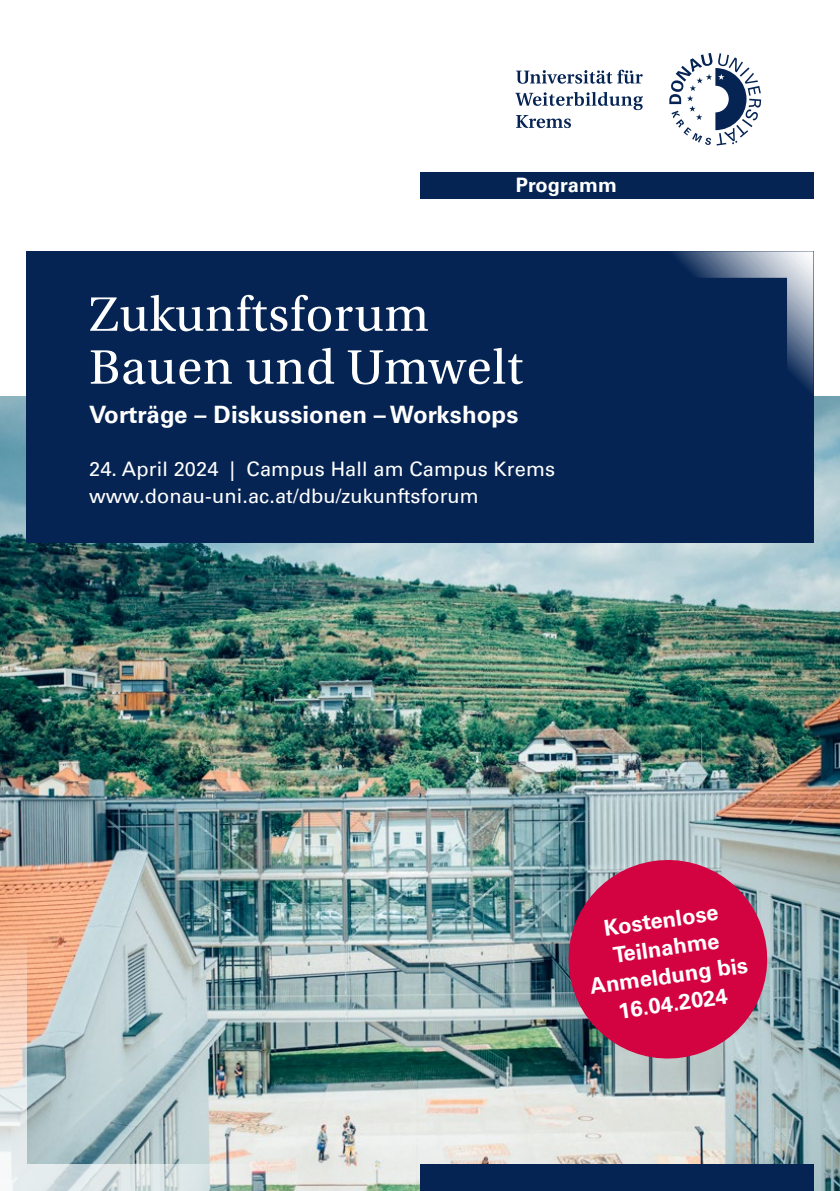
<style>
.page{position:relative;width:840px;height:1191px;background:#fff}
.page>*{position:absolute;margin:0;border:0;box-sizing:border-box;transform-origin:0 0}
.Cover_Headline_weiß{font:51px/53px "Utopia Std";letter-spacing:.02em;color:#fff}
.Cover_Subline{font:700 24px "Univers LT Pro 65";letter-spacing:.005em;color:#fff}
.Text_im_Störer_groß{font:700 22px/28px "Univers LT Pro 65";color:#fff}
.Cover_Info{font:20px/26.4px "Univers LT Pro 55 Roman";letter-spacing:.005em;color:#fff}
.Cover_Balken{font:700 20px "Univers LT Pro 65";letter-spacing:.005em;color:#fff}
</style>
<div class="page">
<img style="left:0;top:397px;width:839px;height:794px">
<div style="left:27px;top:251px;width:786px;height:291px;background:#052453"></div>
<div style="left:420px;top:1164px;width:393px;height:27px;background:#052453"></div>
<svg style="left:669px;top:53px;width:91px;height:92px"></svg>
<svg style="left:516px;top:70px;width:126px;height:14px"></svg>
<svg style="left:515px;top:92px;width:127px;height:36px"></svg>
<svg style="left:0;top:866px;width:26px;height:298px;background:#eecab6"></svg>
<svg style="left:0;top:1164px;width:325px;height:27px;background:#d7dfdd"></svg>
<svg style="left:673px;top:251px;width:140px;height:141px"></svg>
<div style="left:420px;top:172px;width:393px;height:26px;background:#052453"></div>
<svg style="left:561px;top:853px;width:212px;height:212px;background:#bb3460"></svg>
<h1 class="Cover_Balken" style="left:515px;top:171px;width:102px">Programm</h1>
<h2 class="Cover_Headline_weiß" style="left:89px;top:289px;width:435px">Zukunftsforum<br>Bauen und Umwelt</h2>
<h3 class="Cover_Subline" style="left:89px;top:398px;width:430px">Vorträge – Diskussionen – Workshops</h3>
<p class="Cover_Info" style="left:89px;top:455px;width:467px">24. April 2024 | Campus Hall am Campus Krems www.donau-uni.ac.at/dbu/zukunftsforum</p>
<p class="Text_im_Störer_groß" style="left:601px;top:913px;width:117px;rotate:-8deg">Kostenlose<br>Teilnahme</p>
<p class="Text_im_Störer_groß" style="left:587px;top:971px;width:160px;text-align:center;rotate:-8deg">Anmeldung bis<br>16.04.2024</p>
</div>
